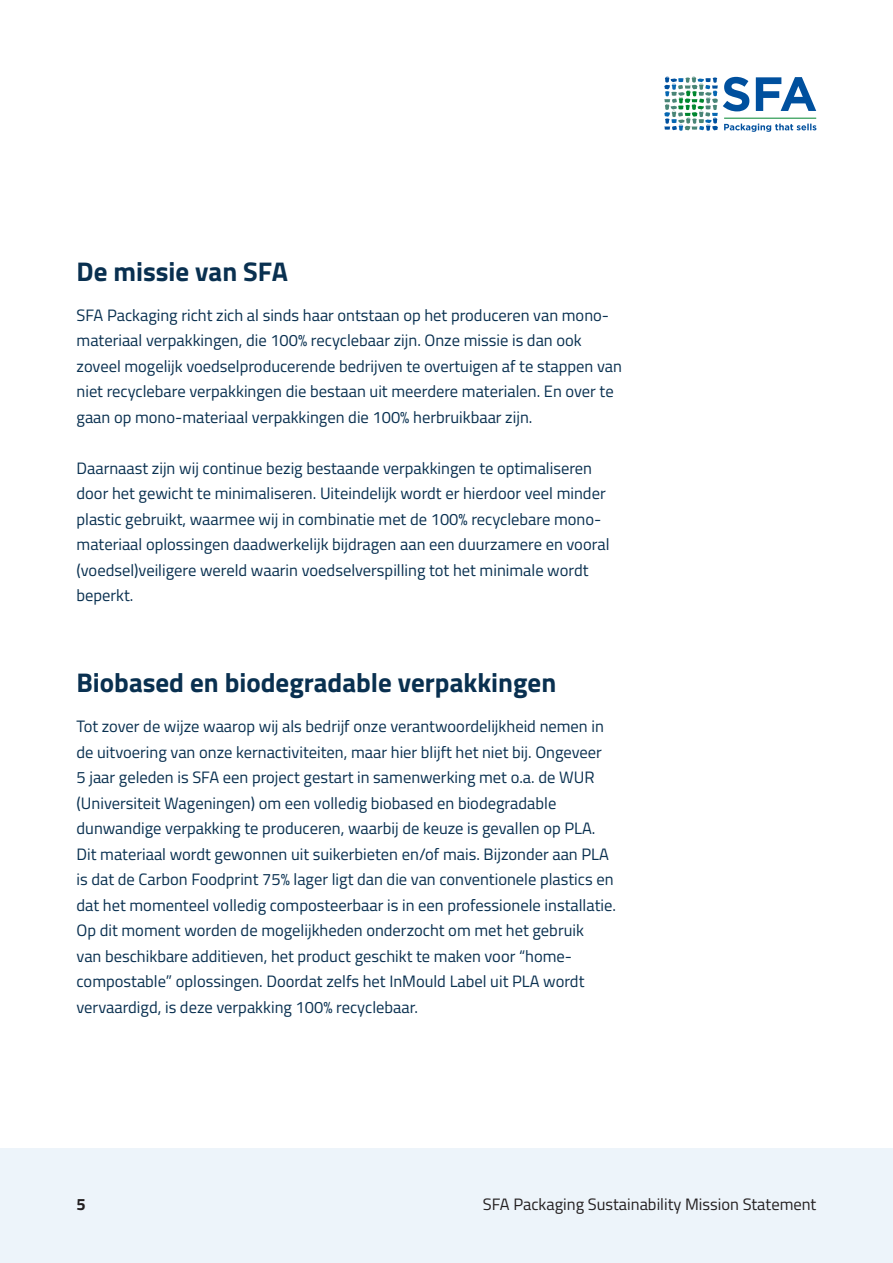
<style>
.page{position:relative;width:893px;height:1263px;background:#fff}
.page>*{position:absolute;margin:0;border:0;box-sizing:border-box;transform-origin:0 0}
.t1{font:700 27px "Titillium Web";color:#093050}
.t2{font:16.5px/25.5px "Titillium Web";color:#093050}
.t3{font:16.5px "Titillium Web";color:#231f20}
.t4{font:700 16.5px "Titillium Web";color:#231f20}
</style>
<div class="page">
<div style="left:0;top:1148px;width:893px;height:115px;background:#edf4fa"></div>
<svg style="left:664px;top:77px;width:152px;height:55px"></svg>
<hr style="left:724px;top:118px;width:92px;height:1px;background:#00862f">
<p class="t1" style="left:77px;top:251px;width:213px">De missie van SFA</p>
<p class="t2" style="left:77px;top:301px;width:547px">SFA Packaging richt zich al sinds haar ontstaan op het produceren van mono&shy;materiaal verpakkingen, die 100% recyclebaar zijn. Onze missie is dan ook zoveel mogelijk voedselproducerende bedrijven te overtuigen af te stappen van niet recyclebare verpakkingen die bestaan uit meerdere materialen. En over te gaan op mono-materiaal verpakkingen die 100% herbruikbaar zijn.</p>
<p class="t2" style="left:77px;top:454px;width:534px">Daarnaast zijn wij continue bezig bestaande verpakkingen te optimaliseren door het gewicht te minimaliseren. Uiteindelijk wordt er hierdoor veel minder plastic gebruikt, waarmee wij in combinatie met de 100% recyclebare mono&shy;materiaal oplossingen daadwerkelijk bijdragen aan een duurzamere en vooral (voedsel)veiligere wereld waarin voedselverspilling tot het minimale wordt beperkt.</p>
<p class="t1" style="left:77px;top:662px;width:481px">Biobased en biodegradable verpakkingen</p>
<p class="t2" style="left:77px;top:713px;width:541px">Tot zover de wijze waarop wij als bedrijf onze verantwoordelijkheid nemen in de uitvoering van onze kernactiviteiten, maar hier blijft het niet bij. Ongeveer<br>5 jaar geleden is SFA een project gestart in samenwerking met o.a. de WUR (Universiteit Wageningen) om een volledig biobased en biodegradable dunwandige verpakking te produceren, waarbij de keuze is gevallen op PLA.<br>Dit materiaal wordt gewonnen uit suikerbieten en/of mais. Bijzonder aan PLA is dat de Carbon Foodprint 75% lager ligt dan die van conventionele plastics en dat het momenteel volledig composteerbaar is in een professionele installatie.<br>Op dit moment worden de mogelijkheden onderzocht om met het gebruik<br>van beschikbare additieven, het product geschikt te maken voor “home&shy;compostable” oplossingen. Doordat zelfs het InMould Label uit PLA wordt vervaardigd, is deze verpakking 100% recyclebaar.</p>
<p class="t4" style="left:77px;top:1192px;width:11px">5</p>
<p class="t3" style="left:483px;top:1192px;width:335px">SFA Packaging Sustainability Mission Statement</p>
</div>
